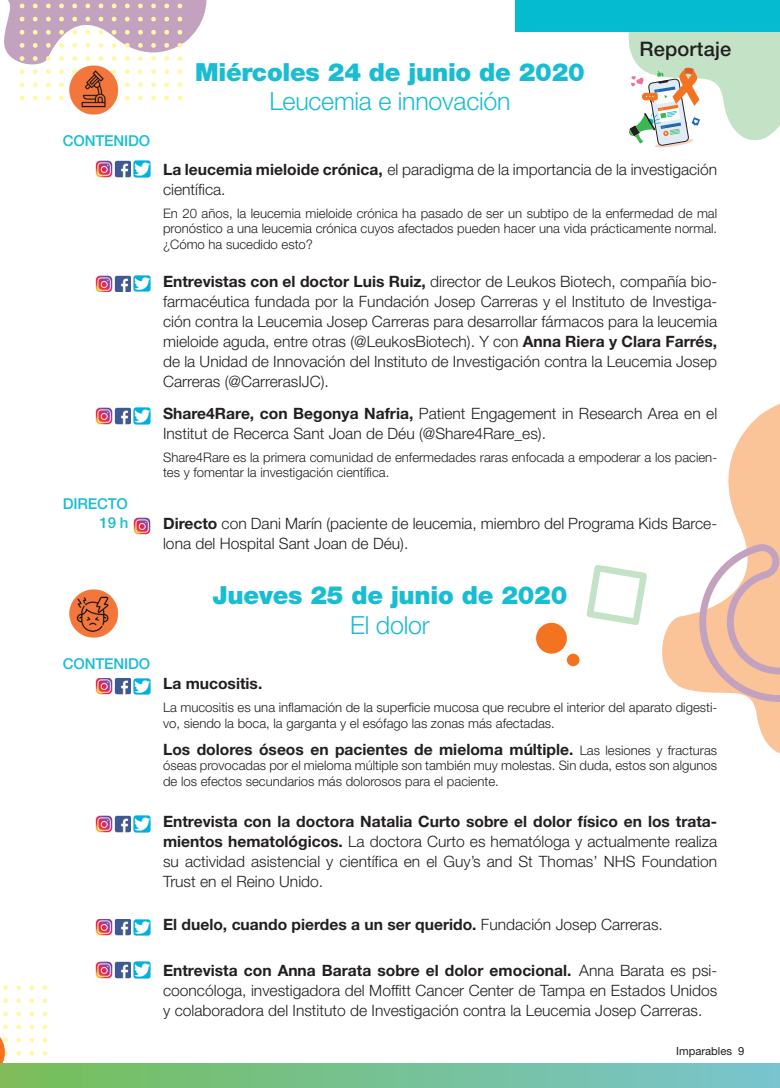
<style>
.page{position:relative;width:780px;height:1088px;background:#fff}
.page>*{position:absolute;margin:0;border:0;box-sizing:border-box;transform-origin:0 0}
.t1{font:900 25px "Helvetica Neue LT Std";letter-spacing:-.01em;color:#18bdd2}
.t2{font:300 25px "Helvetica Neue LT Std";letter-spacing:-.01em;color:#18bdd2}
.t3{font:500 20px "Helvetica Neue LT Std";letter-spacing:.01em;color:#231f20}
.t4{font:300 15.62px/20px "Helvetica Neue LT Std";color:#231f20}
.t5{font:700 15.62px "Helvetica Neue LT Std";color:#231f20}
.t6{font:500 15px "Helvetica Neue LT Std";letter-spacing:-.01em;color:#18bdd2}
.t7{font:300 13.12px/15.6px "Helvetica Neue LT Std";color:#231f20}
.t8{font:11.25px "Helvetica Neue LT Std";color:#231f20}
.s1{font-weight:700}
.s2{font-weight:300;font-size:13.12px}
.s3{font-weight:300}
</style>
<div class="page">
<svg style="left:586px;top:565px;width:60px;height:60px"></svg>
<svg style="left:662px;top:404px;width:118px;height:350px"></svg>
<svg style="left:4px;top:0;width:203px;height:100px"></svg>
<div style="left:536px;top:623px;width:31px;height:31px;background:#f47321;border-radius:50%"></div>
<div style="left:567px;top:654px;width:12px;height:12px;background:#f47321;border-radius:50%"></div>
<svg style="left:0;top:985px;width:47px;height:78px"></svg>
<svg style="left:696px;top:544px;width:84px;height:161px"></svg>
<img style="left:63px;top:63px;width:59px;height:52px">
<img style="left:69px;top:589px;width:50px;height:49px">
<div style="left:0;top:1063px;width:780px;height:25px;background:linear-gradient(to right,#77be58,#78c4d0)"></div>
<div style="left:515px;top:0;width:265px;height:31px;background:#05bbcf"></div>
<img style="left:114px;top:161px;width:17px;height:16px">
<img style="left:96px;top:161px;width:16px;height:16px">
<img style="left:134px;top:161px;width:16px;height:16px">
<img style="left:114px;top:678px;width:17px;height:16px">
<img style="left:96px;top:678px;width:16px;height:16px">
<img style="left:134px;top:678px;width:16px;height:16px">
<img style="left:114px;top:816px;width:17px;height:16px">
<img style="left:96px;top:816px;width:16px;height:16px">
<img style="left:134px;top:816px;width:16px;height:16px">
<img style="left:114px;top:919px;width:17px;height:16px">
<img style="left:96px;top:919px;width:16px;height:16px">
<img style="left:134px;top:919px;width:16px;height:16px">
<img style="left:114px;top:962px;width:17px;height:16px">
<img style="left:96px;top:962px;width:16px;height:16px">
<img style="left:134px;top:962px;width:16px;height:16px">
<img style="left:114px;top:275px;width:17px;height:17px">
<img style="left:96px;top:275px;width:16px;height:17px">
<img style="left:134px;top:275px;width:16px;height:17px">
<img style="left:114px;top:408px;width:17px;height:16px">
<img style="left:96px;top:408px;width:16px;height:16px">
<img style="left:134px;top:408px;width:16px;height:16px">
<img style="left:134px;top:518px;width:16px;height:16px">
<svg style="left:616px;top:31px;width:164px;height:116px"></svg>
<p class="t6" style="left:63px;top:131px;width:89px">CONTENIDO</p>
<p class="t6" style="left:63px;top:494px;width:67px">DIRECTO</p>
<p class="t6" style="left:100px;top:514px;width:30px">19 h</p>
<p class="t6" style="left:63px;top:655px;width:89px">CONTENIDO</p>
<h1 class="t1" style="left:195px;top:57px;width:391px">Miércoles 24 de junio de 2020</h1>
<h1 class="t2" style="left:269px;top:86px;width:242px">Leucemia e innovación</h1>
<p class="t3" style="left:639px;top:37px;width:93px">Reportaje</p>
<p class="t4" style="left:163px;top:159px;width:555px"><span class="s1">La leucemia mieloide crónica,</span> el paradigma de la importancia de la investigación científica.</p>
<p class="t7" style="left:163px;top:205px;width:555px;text-align:justify">En 20 años, la leucemia mieloide crónica ha pasado de ser un subtipo de la enfermedad de mal pronóstico a una leucemia crónica cuyos afectados pueden hacer una vida prácticamente normal. ¿Cómo ha sucedido esto?</p>
<p class="t4" style="left:163px;top:271px;width:555px;text-align:justify"><span class="s1">Entrevistas con el doctor Luis Ruiz,</span> director de Leukos Biotech, compañía bio&shy;farmacéutica fundada por la Fundación Josep Carreras y el Instituto de Investiga&shy;ción contra la Leucemia Josep Carreras para desarrollar fármacos para la leucemia mieloide aguda, entre otras (@LeukosBiotech). Y con <span class="s1">Anna Riera y Clara Farrés, </span>de la Unidad de Innovación del Instituto de Investigación contra la Leucemia Josep Carreras (@CarrerasIJC).</p>
<p class="t4" style="left:163px;top:403px;width:555px"><span class="s1">Share4Rare, con Begonya Nafria,</span> Patient Engagement in Research Area en el<br>Institut de Recerca Sant Joan de Déu (@Share4Rare_es).</p>
<p class="t7" style="left:163px;top:449px;width:555px">Share4Rare es la primera comunidad de enfermedades raras enfocada a empoderar a los pacien&shy;tes y fomentar la investigación científica.</p>
<p class="t4" style="left:163px;top:513px;width:555px"><span class="s1">Directo</span> con Dani Marín (paciente de leucemia, miembro del Programa Kids Barce&shy;lona del Hospital Sant Joan de Déu).</p>
<h1 class="t1" style="left:212px;top:580px;width:356px">Jueves 25 de junio de 2020</h1>
<h1 class="t2" style="left:350px;top:610px;width:81px">El dolor</h1>
<p class="t5" style="left:163px;top:674px;width:101px">La mucositis.</p>
<p class="t7" style="left:163px;top:699px;width:555px">La mucositis es una inflamación de la superficie mucosa que recubre el interior del aparato digesti&shy;vo, siendo la boca, la garganta y el esófago las zonas más afectadas.</p>
<p class="t5" style="left:163px;top:739px;width:555px">Los dolores óseos en pacientes de mieloma múltiple. <span class="s2">Las lesiones y fracturas</span></p>
<p class="t7" style="left:163px;top:757px;width:555px">óseas provocadas por el mieloma múltiple son también muy molestas. Sin duda, estos son algunos de los efectos secundarios más dolorosos para el paciente.</p>
<p class="t4" style="left:163px;top:811px;width:555px;text-align:justify"><span class="s1">Entrevista con la doctora Natalia Curto sobre el dolor físico en los trata&shy;mientos hematológicos.</span> La doctora Curto es hematóloga y actualmente realiza su actividad asistencial y científica en el Guy’s and St Thomas’ NHS Foundation Trust en el Reino Unido.</p>
<p class="t5" style="left:163px;top:915px;width:501px">El duelo, cuando pierdes a un ser querido. <span class="s3">Fundación Josep Carreras.</span></p>
<p class="t4" style="left:163px;top:960px;width:555px;text-align:justify"><span class="s1">Entrevista con Anna Barata sobre el dolor emocional.</span> Anna Barata es psi&shy;cooncóloga, investigadora del Moffitt Cancer Center de Tampa en Estados Unidos y colaboradora del Instituto de Investigación contra la Leucemia Josep Carreras.</p>
<p class="t8" style="left:676px;top:1044px;width:70px">Imparables 9</p>
</div>
